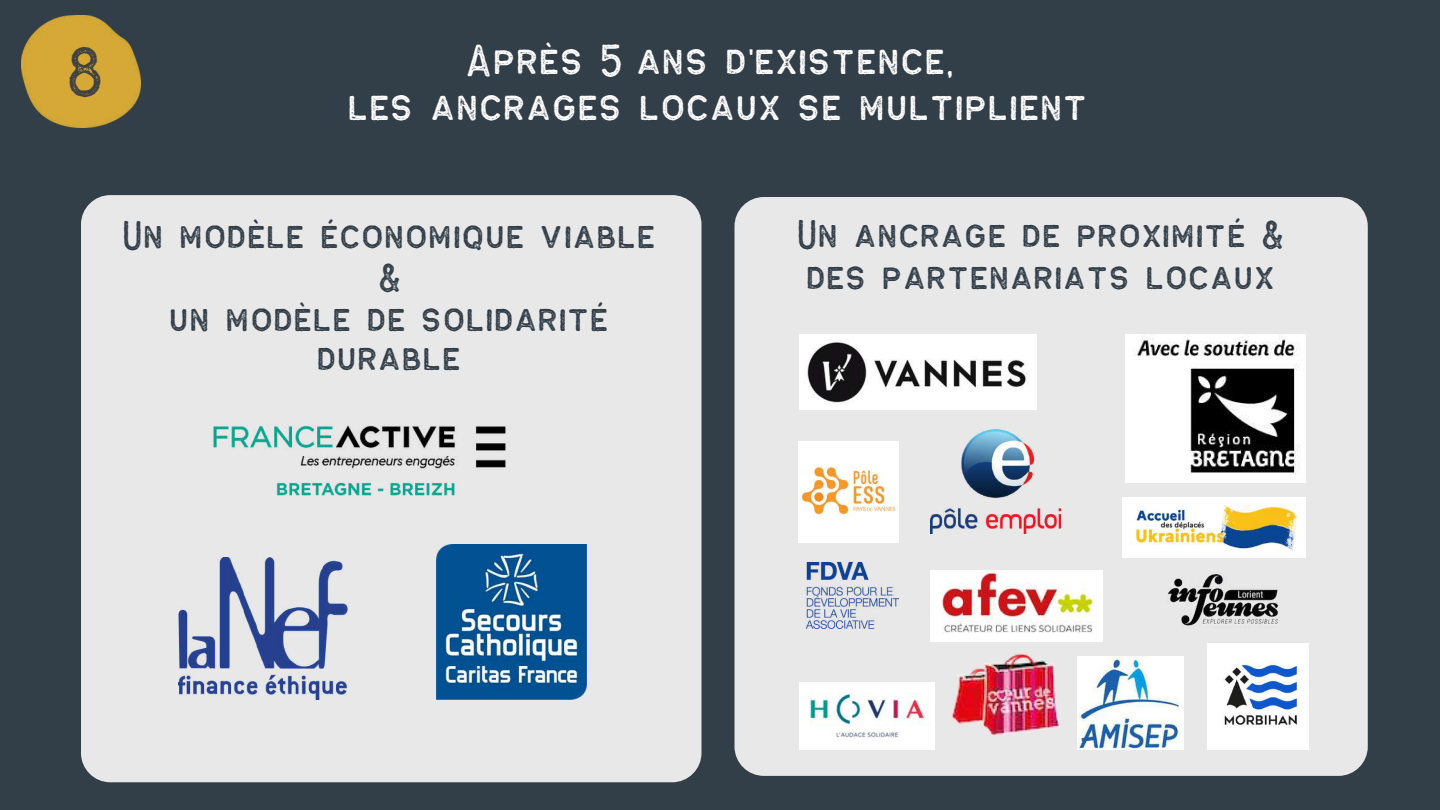
<style>
.page{position:relative;width:1440px;height:810px;background:#323e48}
.page>*{position:absolute;margin:0;border:0;box-sizing:border-box;transform-origin:0 0}
.t1{font:50px "Antone Block";color:#424242}
.t2{font:33px/45.8px "Antone Block";color:#fff;text-align:center}
.t3{font:30px/40.5px "Antone Block";color:#323e48}
</style>
<div class="page">
<div style="left:81px;top:195px;width:621px;height:587px;background:#e9e8e9;border-radius:29px"></div>
<div style="left:735px;top:197px;width:633px;height:579px;background:#e9e8e9;border-radius:29px"></div>
<img style="left:21px;top:15px;width:119px;height:113px">
<img style="left:930px;top:429px;width:131px;height:104px">
<img style="left:799px;top:682px;width:135px;height:68px">
<img style="left:178px;top:557px;width:170px;height:143px">
<img style="left:213px;top:425px;width:293px;height:71px">
<img style="left:436px;top:545px;width:150px;height:154px">
<img style="left:798px;top:442px;width:101px;height:100px">
<img style="left:1123px;top:498px;width:183px;height:59px">
<img style="left:1125px;top:334px;width:181px;height:148px">
<img style="left:806px;top:562px;width:93px;height:66px">
<img style="left:951px;top:653px;width:109px;height:83px">
<img style="left:799px;top:334px;width:238px;height:75px">
<img style="left:1207px;top:643px;width:102px;height:107px">
<img style="left:1077px;top:657px;width:107px;height:93px">
<img style="left:930px;top:571px;width:172px;height:70px">
<img style="left:1167px;top:574px;width:112px;height:52px">
<h1 class="t1" style="left:70px;top:46px;width:38px">8</h1>
<p class="t2" style="left:350px;top:40px;width:742px">Après 5 ans d'existence,<br>les ancrages locaux se multiplient</p>
<p class="t3" style="left:124px;top:217px;width:535px;text-align:center">Un modèle économique viable &amp;<br>un modèle de solidarité durable</p>
<p class="t3" style="left:799px;top:216px;width:488px;line-height:42px">Un ancrage de proximité &amp; des partenariats locaux</p>
</div>
